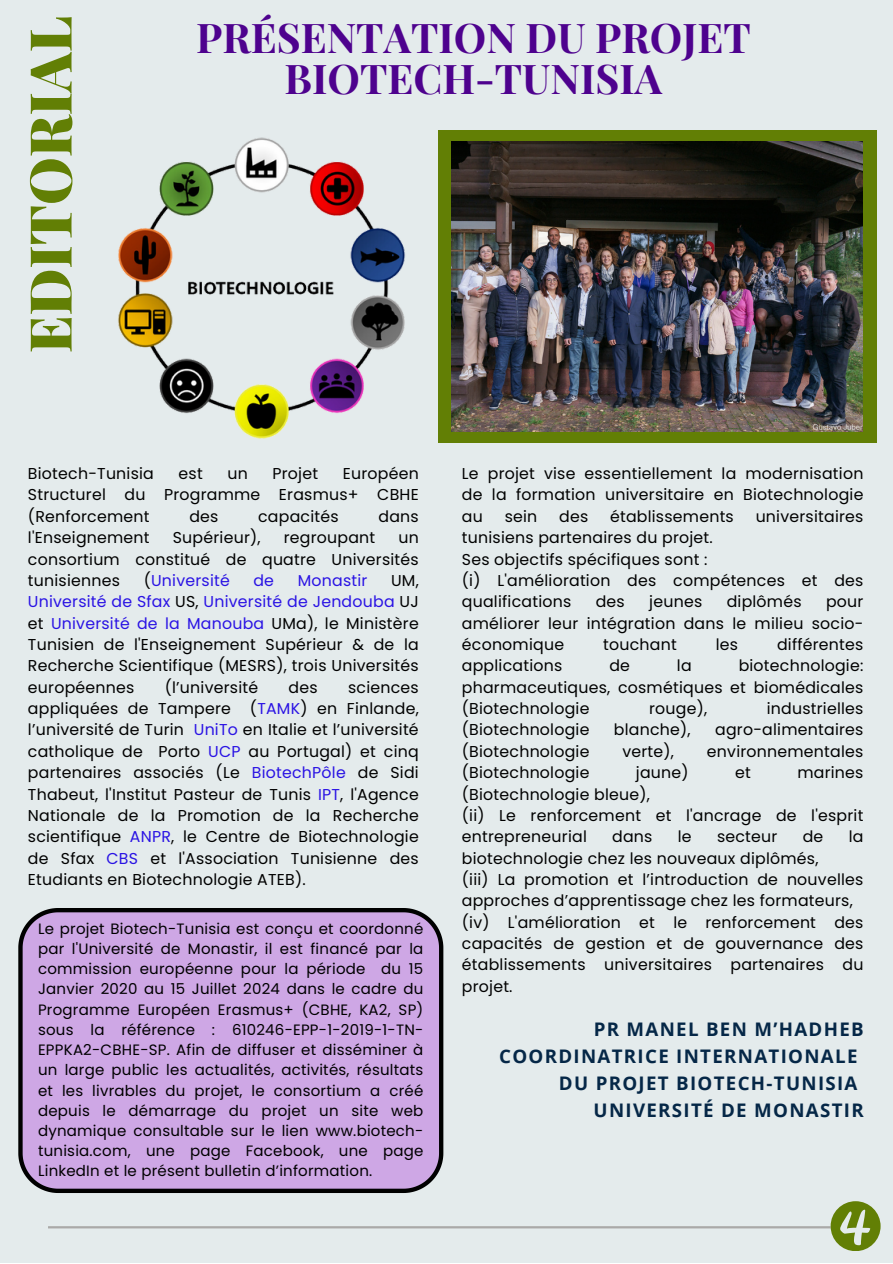
<style>
.page{position:relative;width:893px;height:1264px;background:#fff}
.page>*{position:absolute;margin:0;border:0;box-sizing:border-box;transform-origin:0 0}
.t1{font:900 57.75px "Playfair Display";color:#627f05}
.t2{font:700 40.95px/40.5px "Playfair Display";color:#4e028e;text-align:center}
.t3{font:700 18.75px "Open Sans";letter-spacing:.07em;color:#052747}
.t4{font:15.75px/21.3px "Poppins";letter-spacing:.015em;color:#000;text-align:justify}
.t5{font:15.75px "Poppins";letter-spacing:.015em;color:#2a13e4}
.t6{font:15px/20.2px "Poppins";letter-spacing:.015em;color:#000;text-align:justify}
.s1{color:#000}
.s2{color:#2a13e4}
</style>
<div class="page">
<div style="left:0;top:0;width:892px;height:1262px;background:#e4ebec"></div>
<div style="left:438px;top:130px;width:438px;height:313px;background:#627f05"></div>
<img style="left:108px;top:133px;width:307px;height:307px;border-radius:50%">
<hr style="left:48px;top:1226px;width:782px;height:2px;background:#aaa9a8">
<svg style="left:830px;top:1201px;width:50px;height:49px"></svg>
<img style="left:451px;top:142px;width:411px;height:290px">
<div style="left:18px;top:908px;width:425px;height:284px;background:#cea7e5"></div>
<p class="t1" style="left:9px;top:353px;width:338px;rotate:-90deg">EDITORIAL</p>
<p class="t2" style="left:196px;top:16px;width:556px">PRÉSENTATION DU PROJET<br>BIOTECH-TUNISIA</p>
<p class="t4" style="left:28px;top:463px;width:392px;text-indent:315px">Européen Structurel du Programme Erasmus+ CBHE (Renforcement</p>
<p class="t4" style="left:28px;top:463px;width:127px">Biotech-Tunisia</p>
<p class="t4" style="left:178px;top:463px;width:26px">est</p>
<p class="t4" style="left:227px;top:463px;width:22px">un</p>
<p class="t4" style="left:272px;top:463px;width:47px">Projet</p>
<p class="t4" style="left:189px;top:505px;width:31px">des</p>
<p class="t4" style="left:258px;top:505px;width:82px">capacités</p>
<p class="t4" style="left:378px;top:505px;width:42px">dans</p>
<p class="t4" style="left:28px;top:527px;width:123px">l'Enseignement</p>
<p class="t4" style="left:173px;top:527px;width:89px">Supérieur),</p>
<p class="t4" style="left:284px;top:527px;width:93px">regroupant</p>
<p class="t4" style="left:28px;top:527px;width:392px;text-indent:370px">un consortium constitué de quatre Universités tunisiennes</p>
<p class="t5" style="left:144px;top:569px;width:88px"><span class="s1">(</span>Université</p>
<p class="t5" style="left:253px;top:569px;width:22px">de</p>
<p class="t5" style="left:298px;top:569px;width:71px">Monastir</p>
<p class="t4" style="left:28px;top:569px;width:392px;text-indent:363px">UM, <span class="s2">Université de Sfax</span> US, <span class="s2">Université de Jendouba</span> UJ et <span class="s2">Université de la Manouba</span> UMa), le Ministère Tunisien de l'Enseignement Supérieur &amp; de la Recherche Scientifique (MESRS), trois Universités européennes</p>
<p class="t4" style="left:165px;top:676px;width:95px">(l’université</p>
<p class="t4" style="left:288px;top:676px;width:31px">des</p>
<p class="t4" style="left:28px;top:676px;width:392px;text-indent:320px">sciences appliquées de Tampere (<span class="s2">TAMK</span>) en Finlande, l’université de Turin <span class="s2">UniTo</span> en Italie et l’université catholique de Porto <span class="s2">UCP</span> au Portugal) et cinq partenaires associés (Le <span class="s2">BiotechPôle</span> de Sidi Thabeut, l'Institut Pasteur de Tunis <span class="s2">IPT</span>, l'Agence Nationale de la Promotion de la Recherche scientifique <span class="s2">ANPR</span>, le Centre de Biotechnologie de Sfax <span class="s2">CBS</span> et l'Association Tunisienne des Etudiants en Biotechnologie ATEB).</p>
<p class="t6" style="left:38px;top:918px;width:387px">Le projet Biotech-Tunisia est conçu et coordonné par l'Université de Monastir, il est financé par la commission européenne pour la période du 15<br>Janvier 2020 au 15 Juillet 2024 dans le cadre du Programme Européen Erasmus+ (CBHE, KA2, SP) sous la référence : 610246-EPP-1-2019-1-TN-EPPKA2-CBHE-SP. Afin de diffuser et disséminer à un large public les actualités, activités, résultats et les livrables du projet, le consortium a créé depuis le démarrage du projet un site web dynamique consultable sur le lien www.biotech&shy;tunisia.com, une page Facebook, une page LinkedIn et le présent bulletin d’information.</p>
<p class="t4" style="left:462px;top:463px;width:403px">Le projet vise essentiellement la modernisation de la formation universitaire en Biotechnologie au</p>
<p class="t4" style="left:504px;top:505px;width:34px">sein</p>
<p class="t4" style="left:559px;top:505px;width:31px">des</p>
<p class="t4" style="left:610px;top:505px;width:125px">établissements</p>
<p class="t4" style="left:755px;top:505px;width:109px">universitaires</p>
<p class="t4" style="left:462px;top:527px;width:252px">tunisiens partenaires du projet.</p>
<p class="t4" style="left:462px;top:548px;width:247px">Ses objectifs spécifiques sont :</p>
<p class="t4" style="left:462px;top:569px;width:403px">(i) L'amélioration des compétences et des qualifications</p>
<p class="t4" style="left:595px;top:591px;width:31px">des</p>
<p class="t4" style="left:649px;top:591px;width:54px">jeunes</p>
<p class="t4" style="left:726px;top:591px;width:76px">diplômés</p>
<p class="t4" style="left:462px;top:591px;width:403px;text-indent:364px">pour améliorer leur intégration dans le milieu socio&shy;économique</p>
<p class="t4" style="left:603px;top:633px;width:75px">touchant</p>
<p class="t4" style="left:715px;top:633px;width:24px">les</p>
<p class="t4" style="left:777px;top:633px;width:88px">différentes</p>
<p class="t4" style="left:462px;top:655px;width:102px">applications</p>
<p class="t4" style="left:609px;top:655px;width:22px">de</p>
<p class="t4" style="left:677px;top:655px;width:16px">la</p>
<p class="t4" style="left:462px;top:655px;width:403px;text-indent:277px">biotechnologie: pharmaceutiques, cosmétiques et biomédicales (Biotechnologie</p>
<p class="t4" style="left:649px;top:698px;width:60px">rouge),</p>
<p class="t4" style="left:766px;top:698px;width:98px">industrielles</p>
<p class="t4" style="left:462px;top:719px;width:129px">(Biotechnologie</p>
<p class="t4" style="left:614px;top:719px;width:78px">blanche),</p>
<p class="t4" style="left:715px;top:719px;width:150px">agro-alimentaires</p>
<p class="t4" style="left:462px;top:740px;width:129px">(Biotechnologie</p>
<p class="t4" style="left:622px;top:740px;width:53px">verte),</p>
<p class="t4" style="left:707px;top:740px;width:158px">environnementales</p>
<p class="t4" style="left:462px;top:762px;width:129px">(Biotechnologie</p>
<p class="t4" style="left:636px;top:762px;width:54px">jaune)</p>
<p class="t4" style="left:735px;top:762px;width:17px">et</p>
<p class="t4" style="left:797px;top:762px;width:68px">marines</p>
<p class="t4" style="left:462px;top:783px;width:189px">(Biotechnologie bleue),</p>
<p class="t4" style="left:462px;top:804px;width:403px">(ii) Le renforcement et l'ancrage de l'esprit entrepreneurial</p>
<p class="t4" style="left:612px;top:826px;width:42px">dans</p>
<p class="t4" style="left:677px;top:826px;width:15px">le</p>
<p class="t4" style="left:717px;top:826px;width:62px">secteur</p>
<p class="t4" style="left:802px;top:826px;width:22px">de</p>
<p class="t4" style="left:848px;top:826px;width:16px">la</p>
<p class="t4" style="left:462px;top:847px;width:358px">biotechnologie chez les nouveaux diplômés,</p>
<p class="t4" style="left:462px;top:868px;width:403px">(iii) La promotion et l’introduction de nouvelles approches d’apprentissage chez les formateurs,</p>
<p class="t4" style="left:462px;top:911px;width:403px">(iv) L'amélioration et le renforcement des capacités de gestion et de gouvernance des établissements universitaires partenaires du projet.</p>
<p class="t3" style="left:593px;top:1016px;width:271px">PR MANEL BEN M’HADHEB</p>
<p class="t3" style="left:499px;top:1043px;width:360px">COORDINATRICE INTERNATIONALE</p>
<p class="t3" style="left:559px;top:1070px;width:300px">DU PROJET BIOTECH-TUNISIA</p>
<p class="t3" style="left:593px;top:1097px;width:271px">UNIVERSITÉ DE MONASTIR</p>
</div>
